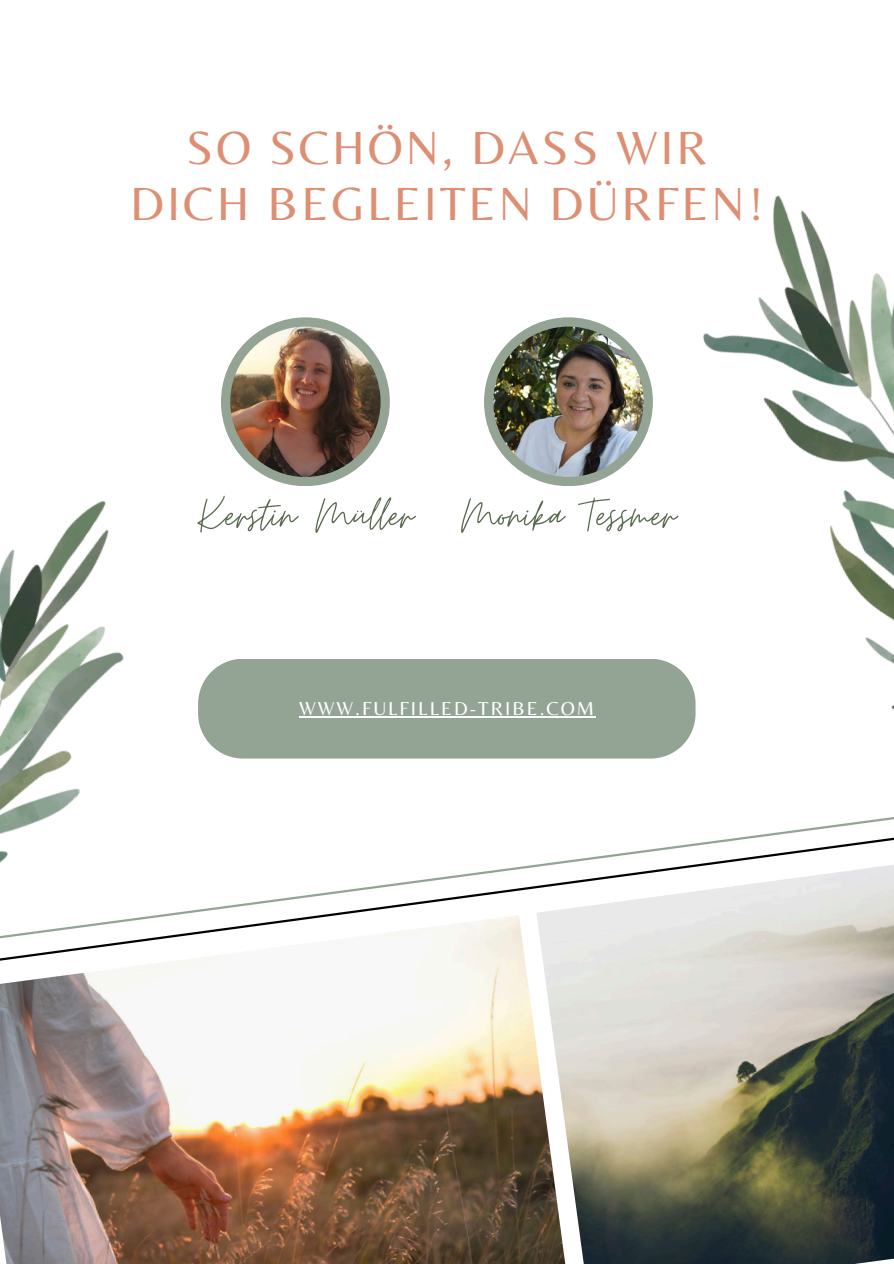
<style>
.page{position:relative;width:894px;height:1264px;background:#fff}
.page>*{position:absolute;margin:0;border:0;box-sizing:border-box;transform-origin:0 0}
.t1{font:51px "Moon Time";color:#596a4f}
.t2{font:48.45px/56.2px "Belleza";letter-spacing:.06em;color:#dd8f73;text-align:center}
.t3{font:19.5px "Belleza";letter-spacing:.1em;color:#fff}
</style>
<div class="page">
<div style="left:221px;top:317px;width:169px;height:169px;background:#93a495;border-radius:50%"></div>
<img style="left:230px;top:326px;width:150px;height:151px;border-radius:50%">
<div style="left:484px;top:317px;width:168px;height:169px;background:#93a495;border-radius:50%"></div>
<img style="left:493px;top:326px;width:150px;height:151px;border-radius:50%">
<div style="left:221px;top:659px;width:447px;height:99px;background:#93a495"></div>
<hr style="left:299px;top:716px;width:297px;height:1px;background:#fff">
<svg style="left:221px;top:847px;width:447px;height:68px"></svg>
<img style="left:0;top:915px;width:536px;height:348px">
<img style="left:536px;top:862px;width:357px;height:401px">
<img style="left:0;top:501px;width:221px;height:631px">
<img style="left:668px;top:195px;width:225px;height:667px">
<p class="t2" style="left:130px;top:119px;width:634px">SO SCHÖN, DASS WIR<br>DICH BEGLEITEN DÜRFEN!</p>
<p class="t1" style="left:197px;top:485px;width:480px">Kerstin Müller Monika Tessmer</p>
<p class="t3" style="left:299px;top:697px;width:296px">WWW.FULFILLED-TRIBE.COM</p>
</div>
